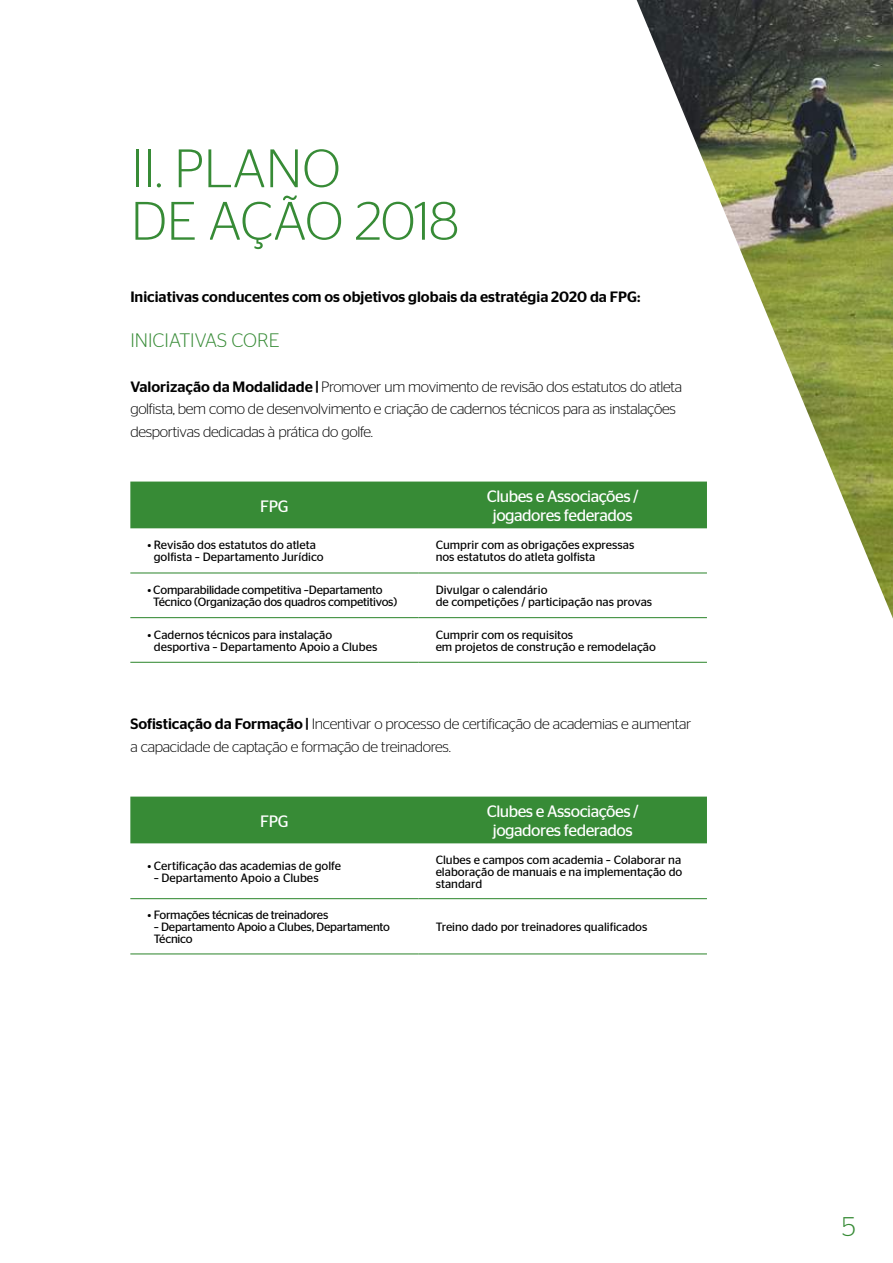
<style>
.page{position:relative;width:893px;height:1263px;background:#fff}
.page>*{position:absolute;margin:0;border:0;box-sizing:border-box;transform-origin:0 0}
.t1{font:300 54px/52.5px "Stag Sans";color:#378b36}
.t2{font:300 27px "Stag Sans";color:#378b36}
.t3{font:300 19.5px "Stag Sans";color:#378b36}
.t4{font:16.5px/19px "Stag Sans";letter-spacing:-.03em;color:#fff;text-align:center}
.t5{font:300 15px/22.5px "Stag Sans";letter-spacing:-.02em;color:#000}
.t6{font:500 15px "Stag Sans";color:#000}
.t7{font:12px/12px "Stag Sans";color:#000}
.t8{font:12px/12px "Stag Sans";letter-spacing:-.02em;color:#000}
.s1{font-weight:500}
</style>
<div class="page">
<img style="left:631px;top:0;width:262px;height:619px">
<div style="left:130px;top:482px;width:577px;height:46px;background:#378b36"></div>
<hr style="left:130px;top:572px;width:289px;height:1px;background:#378b36">
<hr style="left:419px;top:572px;width:288px;height:1px;background:#378b36">
<hr style="left:130px;top:617px;width:289px;height:1px;background:#378b36">
<hr style="left:419px;top:617px;width:288px;height:1px;background:#378b36">
<hr style="left:130px;top:662px;width:289px;height:1px;background:#378b36">
<hr style="left:419px;top:662px;width:288px;height:1px;background:#378b36">
<div style="left:130px;top:796px;width:577px;height:47px;background:#378b36"></div>
<hr style="left:130px;top:898px;width:289px;height:1px;background:#378b36">
<hr style="left:419px;top:898px;width:288px;height:1px;background:#378b36">
<hr style="left:130px;top:953px;width:289px;height:1px;background:#378b36">
<hr style="left:419px;top:953px;width:288px;height:1px;background:#378b36">
<h1 class="t1" style="left:131px;top:141px;width:330px">II. PLANO<br>DE AÇÃO 2018</h1>
<p class="t6" style="left:130px;top:288px;width:512px">Iniciativas conducentes com os objetivos globais da estratégia 2020 da FPG:</p>
<h3 class="t3" style="left:131px;top:329px;width:151px">INICIATIVAS CORE</h3>
<p class="t5" style="left:130px;top:375px;width:553px"><span class="s1">Valorização da Modalidade |</span> Promover um movimento de revisão dos estatutos do atleta golfista, bem como de desenvolvimento e criação de cadernos técnicos para as instalações desportivas dedicadas à prática do golfe.</p>
<h3 class="t4" style="left:260px;top:496px;width:30px">FPG</h3>
<h3 class="t4" style="left:487px;top:487px;width:153px">Clubes e Associações / jogadores federados</h3>
<p class="t7" style="left:154px;top:539px;width:171px;text-indent:-6px">• Revisão dos estatutos do atleta golfista – Departamento Jurídico</p>
<p class="t7" style="left:436px;top:539px;width:200px">Cumprir com as obrigações expressas nos estatutos do atleta golfista</p>
<p class="t8" style="left:153px;top:584px;width:245px;text-indent:-6px">• Comparabilidade competitiva –Departamento<br>Técnico (Organização dos quadros competitivos)</p>
<p class="t7" style="left:436px;top:584px;width:218px">Divulgar o calendário<br>de competições / participação nas provas</p>
<p class="t7" style="left:154px;top:628px;width:225px;text-indent:-6px">• Cadernos técnicos para instalação desportiva – Departamento Apoio a Clubes</p>
<p class="t7" style="left:436px;top:628px;width:222px">Cumprir com os requisitos<br>em projetos de construção e remodelação</p>
<p class="t5" style="left:130px;top:712px;width:562px"><span class="s1">Sofisticação da Formação |</span> Incentivar o processo de certificação de academias e aumentar a capacidade de captação e formação de treinadores.</p>
<h3 class="t4" style="left:260px;top:811px;width:30px">FPG</h3>
<h3 class="t4" style="left:487px;top:802px;width:153px">Clubes e Associações / jogadores federados</h3>
<p class="t7" style="left:147px;top:859px;width:195px">• Certificação das academias de golfe</p>
<p class="t7" style="left:154px;top:871px;width:166px">– Departamento Apoio a Clubes</p>
<p class="t7" style="left:436px;top:853px;width:248px;text-align:justify">Clubes e campos com academia – Colaborar na elaboração de manuais e na implementação do standard</p>
<p class="t8" style="left:147px;top:909px;width:183px">• Formações técnicas de treinadores</p>
<p class="t8" style="left:154px;top:921px;width:238px">– Departamento Apoio a Clubes, Departamento<br>Técnico</p>
<p class="t7" style="left:436px;top:921px;width:213px">Treino dado por treinadores qualificados</p>
<h2 class="t2" style="left:842px;top:1211px;width:15px">5</h2>
</div>
